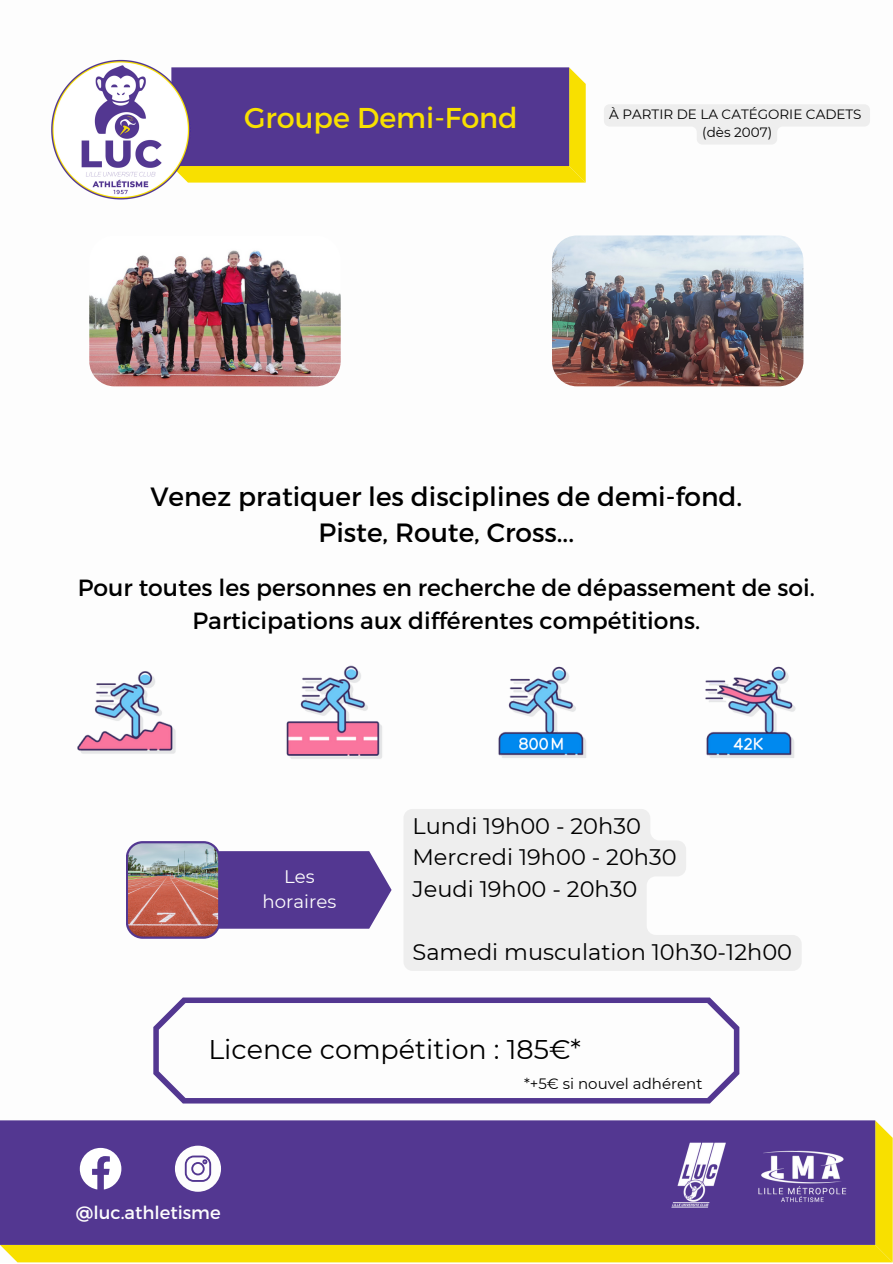
<style>
.page{position:relative;width:893px;height:1264px;background:#fff}
.page>*{position:absolute;margin:0;border:0;box-sizing:border-box;transform-origin:0 0}
.t1{font:28.65px "Montserrat";color:#f8e000}
.t2{font:27px "Montserrat";color:#000}
.t3{font:26.4px "Montserrat";color:#000}
.t4{font:23.4px "Montserrat";color:#000}
.t5{font:22.5px "Montserrat";color:#000}
.t6{font:18.15px/24.9px "Montserrat";color:#fdfdfd;text-align:center}
.t7{font:18px "Montserrat";color:#fdfdfd}
.t8{font:15px "Montserrat";color:#000}
.t9{font:13.5px "Montserrat";color:#000}
</style>
<div class="page">
<svg style="left:202px;top:67px;width:383px;height:116px;background:#715678"></svg>
<img style="left:51px;top:59px;width:151px;height:141px">
<svg style="left:0;top:1120px;width:892px;height:142px;background:#6f5581"></svg>
<img style="left:89px;top:235px;width:252px;height:151px;border-radius:25px">
<img style="left:552px;top:235px;width:251px;height:151px;border-radius:25px">
<svg style="left:153px;top:997px;width:586px;height:106px"></svg>
<svg style="left:126px;top:841px;width:265px;height:97px"></svg>
<img style="left:77px;top:671px;width:99px;height:83px">
<svg style="left:404px;top:809px;width:397px;height:161px;fill:#eee"></svg>
<img style="left:286px;top:665px;width:96px;height:94px">
<img style="left:498px;top:666px;width:88px;height:92px">
<img style="left:705px;top:666px;width:91px;height:92px">
<img style="left:663px;top:1135px;width:70px;height:78px">
<svg style="left:604px;top:104px;width:265px;height:40px"></svg>
<p class="t1" style="left:244px;top:99px;width:275px">Groupe Demi-Fond</p>
<p class="t9" style="left:609px;top:106px;width:254px">À PARTIR DE LA CATÉGORIE CADETS</p>
<p class="t9" style="left:702px;top:124px;width:71px">(dès 2007)</p>
<p class="t3" style="left:150px;top:479px;width:593px">Venez pratiquer les disciplines de demi-fond.</p>
<p class="t3" style="left:318px;top:515px;width:257px">Piste, Route, Cross...</p>
<p class="t4" style="left:78px;top:572px;width:738px">Pour toutes les personnes en recherche de dépassement de soi.</p>
<p class="t4" style="left:192px;top:605px;width:509px">Participations aux différentes compétitions.</p>
<p class="t6" style="left:262px;top:864px;width:75px">Les horaires</p>
<p class="t5" style="left:412px;top:812px;width:230px">Lundi 19h00 - 20h30</p>
<p class="t5" style="left:412px;top:843px;width:266px">Mercredi 19h00 - 20h30</p>
<p class="t5" style="left:412px;top:874px;width:226px">Jeudi 19h00 - 20h30</p>
<p class="t5" style="left:412px;top:937px;width:381px">Samedi musculation 10h30-12h00</p>
<p class="t2" style="left:208px;top:1032px;width:374px">Licence compétition : 185€*</p>
<p class="t7" style="left:76px;top:1201px;width:146px">@luc.athletisme</p>
<p class="t8" style="left:524px;top:1074px;width:180px">*+5€ si nouvel adhérent</p>
</div>
